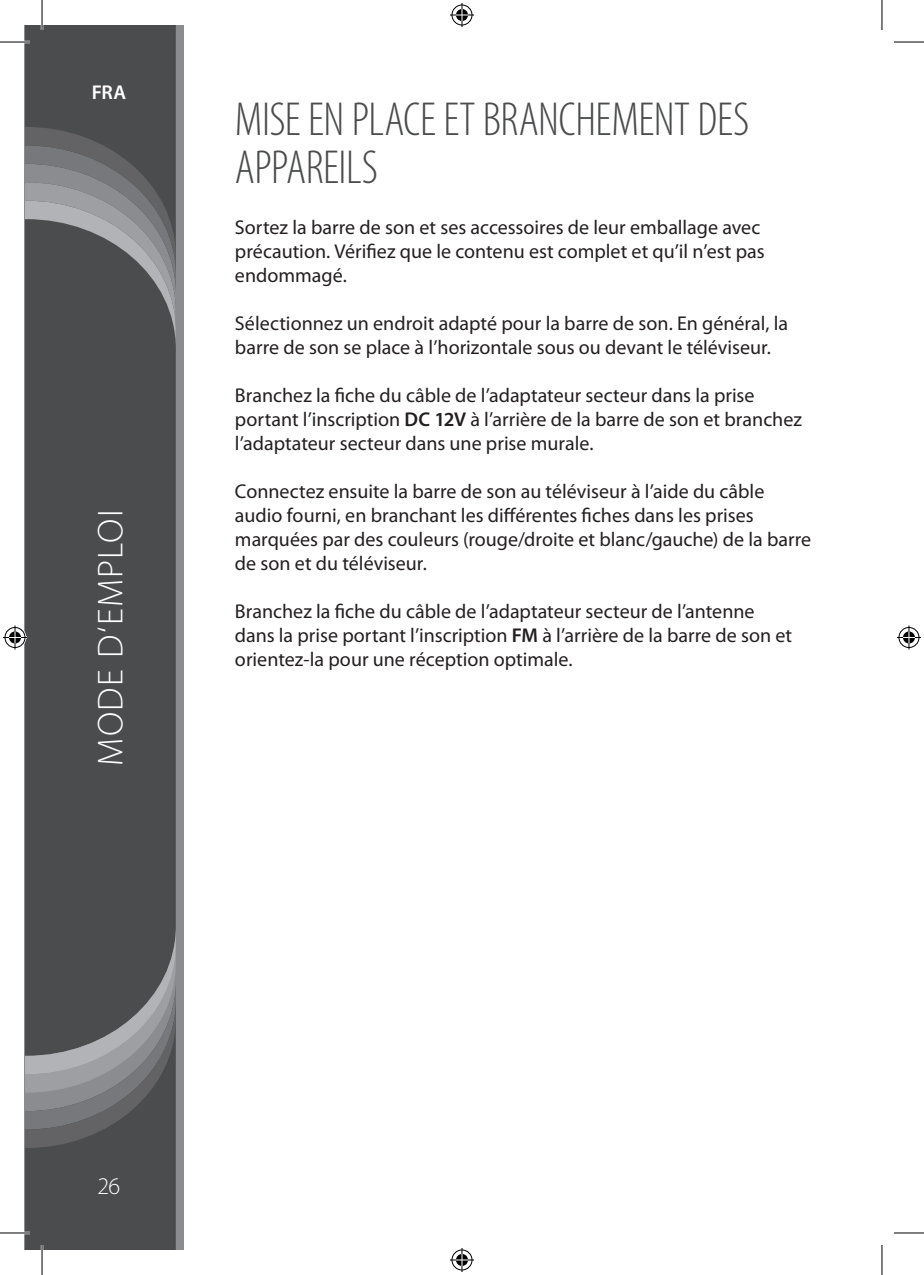
<style>
.page{position:relative;width:924px;height:1275px;background:#fff}
.page>*{position:absolute;margin:0;border:0;box-sizing:border-box;transform-origin:0 0}
.t1{font:300 condensed 48px/48px "Myriad Pro";letter-spacing:-.01em;color:#4b4c4d}
.t2{font:300 36px "Myriad Pro";letter-spacing:.04em;color:#fff}
.t3{font:300 24px "Myriad Pro";color:#fff}
.t4{font:20px/24px "Myriad Pro";color:#231f20}
.t5{font:600 20px "Myriad Pro";color:#fff}
.s1{font-weight:600}
</style>
<div class="page">
<div style="left:25px;top:25px;width:159px;height:1225px;background:#8a8c8f"></div>
<div style="left:25px;top:349px;width:151px;height:577px;background:#4b4c4d"></div>
<svg style="left:25px;top:25px;width:151px;height:324px;background:#5c5d5f"></svg>
<svg style="left:25px;top:926px;width:151px;height:324px;background:#5c5e5f"></svg>
<hr style="left:0;top:41px;width:30px;height:2px;background:#fff">
<hr style="left:0;top:1231px;width:30px;height:3px;background:#fff">
<hr style="left:41px;top:0;width:2px;height:30px;background:#fff">
<hr style="left:41px;top:1245px;width:2px;height:30px;background:#fff">
<hr style="left:0;top:42px;width:30px;height:1px;background:#000">
<hr style="left:893px;top:42px;width:30px;height:1px;background:#000">
<hr style="left:0;top:1232px;width:30px;height:1px;background:#000">
<hr style="left:893px;top:1232px;width:30px;height:1px;background:#000">
<hr style="left:42px;top:0;width:1px;height:30px;background:#000">
<hr style="left:42px;top:1245px;width:1px;height:30px;background:#000">
<hr style="left:881px;top:0;width:1px;height:30px;background:#000">
<hr style="left:881px;top:1245px;width:1px;height:30px;background:#000">
<svg style="left:450px;top:3px;width:24px;height:24px"></svg>
<svg style="left:450px;top:1248px;width:24px;height:24px"></svg>
<svg style="left:3px;top:625px;width:24px;height:24px"></svg>
<svg style="left:897px;top:625px;width:23px;height:24px"></svg>
<p class="t5" style="left:92px;top:79px;width:36px">FRA</p>
<h2 class="t2" style="left:91px;top:765px;width:258px;rotate:-90deg">Mode d‘emploi</h2>
<h1 class="t1" style="left:235px;top:96px;width:512px">MISE EN PLACE ET BRANCHEMENT DES<br>APPAREILS</h1>
<p class="t4" style="left:235px;top:215px;width:531px">Sortez la barre de son et ses accessoires de leur emballage avec précaution. Vérifiez que le contenu est complet et qu’il n’est pas endommagé.</p>
<p class="t4" style="left:235px;top:311px;width:554px">Sélectionnez un endroit adapté pour la barre de son. En général, la barre de son se place à l’horizontale sous ou devant le téléviseur.</p>
<p class="t4" style="left:235px;top:383px;width:568px">Branchez la fiche du câble de l’adaptateur secteur dans la prise portant l’inscription <span class="s1">DC 12V</span> à l’arrière de la barre de son et branchez l’adaptateur secteur dans une prise murale.</p>
<p class="t4" style="left:235px;top:479px;width:577px">Connectez ensuite la barre de son au téléviseur à l’aide du câble audio fourni, en branchant les différentes fiches dans les prises marquées par des couleurs (rouge/droite et blanc/gauche) de la barre de son et du téléviseur.</p>
<p class="t4" style="left:235px;top:599px;width:558px">Branchez la fiche du câble de l’adaptateur secteur de l’antenne dans la prise portant l’inscription <span class="s1">FM</span> à l’arrière de la barre de son et orientez-la pour une réception optimale.</p>
<p class="t3" style="left:97px;top:1173px;width:24px">26</p>
</div>
